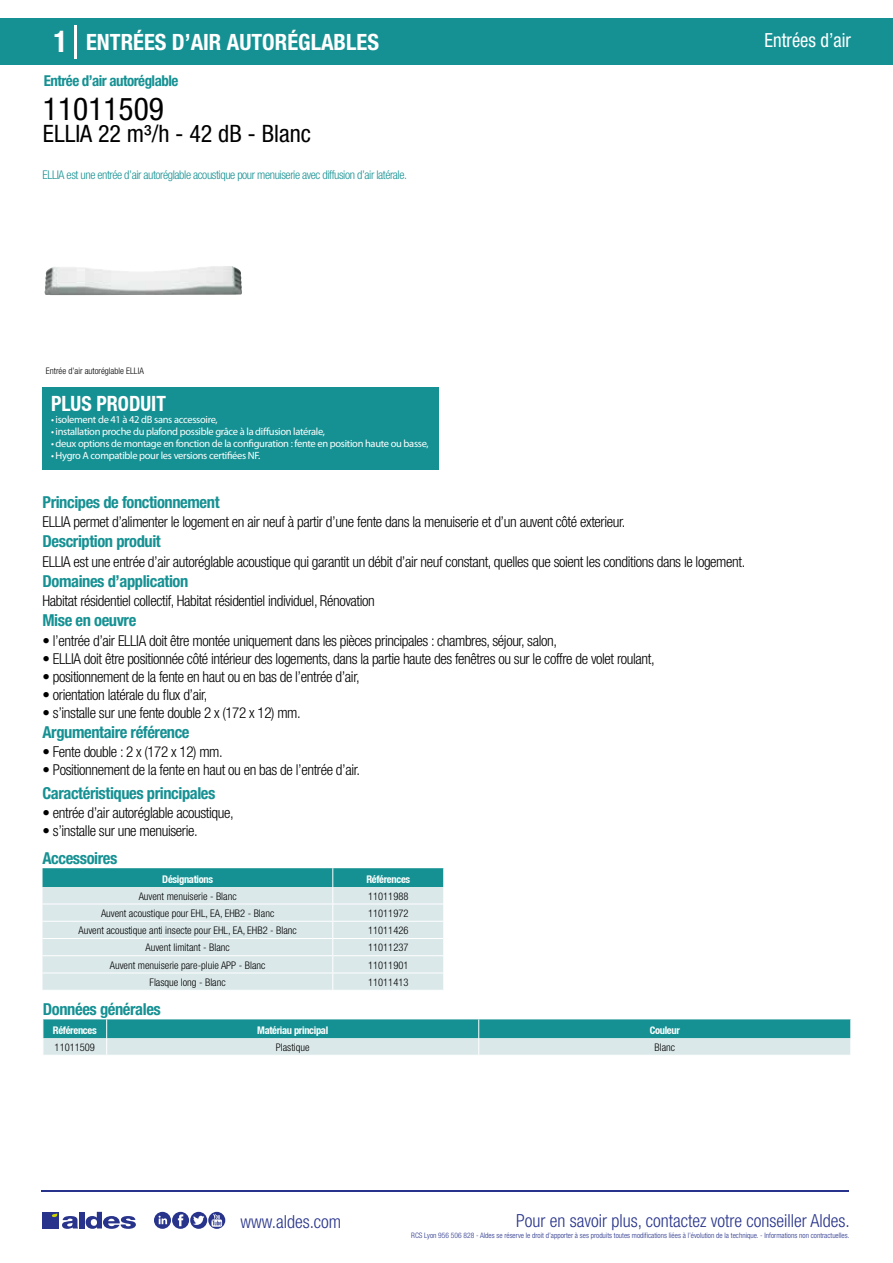
<style>
.page{position:relative;width:893px;height:1263px;background:#fff}
.page>*{position:absolute;margin:0;border:0;box-sizing:border-box;transform-origin:0 0}
.t1{font:condensed 31.5px "Helvetica Neue LT Std";color:#000}
.t2{font:condensed 24px "Helvetica Neue LT Std";color:#000}
.t3{font:700 condensed 22.5px "Helvetica Neue LT Std";color:#fff}
.t4{font:700 condensed 21px "Helvetica Neue";color:#fff;scale:.95 1}
.t5{font:condensed 19.5px "Helvetica Neue LT Std";color:#fff;scale:.95 1}
.t6{font:300 condensed 18px "Helvetica Neue";color:#28348b}
.t7{font:700 condensed 16.5px "Helvetica Neue LT Std";letter-spacing:-.025em;color:#169193}
.t8{font:300 condensed 15px "Helvetica Neue LT Std";letter-spacing:-.025em;color:#000}
.t9{font:700 condensed 15px "Helvetica Neue LT Std";letter-spacing:-.035em;color:#169193}
.t10{font:300 condensed 12px "Helvetica Neue LT Std";letter-spacing:-.035em;color:#169193}
.t11{font:300 condensed 10.5px "Helvetica Neue";color:#000}
.t12{font:10.5px "Myriad Pro";letter-spacing:-.03em;color:#fff}
.t13{font:700 condensed 10.5px "Helvetica Neue";letter-spacing:-.03em;color:#fff}
.t14{font:300 condensed 9px "Helvetica Neue";color:#000}
.t15{font:300 condensed 7.5px "Helvetica Neue";color:#28348b}
.s1{font-size:30px}
</style>
<div class="page">
<div style="left:0;top:18px;width:893px;height:46px;background:#169193"></div>
<div style="left:43px;top:387px;width:396px;height:83px;background:#169193"></div>
<hr style="left:74px;top:25px;width:2px;height:33px;background:#fff">
<svg style="left:44px;top:266px;width:198px;height:29px"></svg>
<svg style="left:43px;top:868px;width:401px;height:122px;background:#bedbdc"></svg>
<svg style="left:43px;top:1019px;width:808px;height:36px;background:#76bbbd"></svg>
<hr style="left:41px;top:1190px;width:808px;height:1px;background:#28348b">
<svg style="left:154px;top:1212px;width:71px;height:17px"></svg>
<div style="left:42px;top:1212px;width:17px;height:16px;background:#28348b"></div>
<div style="left:79px;top:1212px;width:5px;height:16px;background:#28348b"></div>
<svg style="left:86px;top:1212px;width:50px;height:17px"></svg>
<svg style="left:52px;top:1213px;width:26px;height:16px"></svg>
<h3 class="t3" style="left:54px;top:28px;width:327px"><span class="s1">1</span> ENTRÉES D’AIR AUTORÉGLABLES</h3>
<h3 class="t5" style="left:765px;top:29px;width:92px">Entrées d’air</h3>
<p class="t9" style="left:44px;top:71px;width:136px">Entrée d’air autoréglable</p>
<h1 class="t1" style="left:43px;top:91px;width:122px">11011509</h1>
<h2 class="t2" style="left:43px;top:120px;width:270px">ELLIA 22 m³/h - 42 dB - Blanc</h2>
<p class="t10" style="left:43px;top:167px;width:366px">ELLIA est une entrée d’air autoréglable acoustique pour menuiserie avec diffusion d’air latérale.</p>
<p class="t14" style="left:46px;top:365px;width:159px">Entrée d’air autoréglable ELLIA : entraxe 370 mm</p>
<h3 class="t4" style="left:51px;top:391px;width:122px">PLUS PRODUIT</h3>
<p class="t12" style="left:51px;top:413px;width:168px">• isolement de 41 à 42 dB sans accessoire,</p>
<p class="t12" style="left:51px;top:425px;width:276px">• installation proche du plafond possible grâce à la diffusion latérale,</p>
<p class="t12" style="left:51px;top:437px;width:379px">• deux options de montage en fonction de la configuration : fente en position haute ou basse,</p>
<p class="t12" style="left:51px;top:449px;width:211px">• Hygro A compatible pour les versions certifiées NF.</p>
<p class="t7" style="left:43px;top:492px;width:179px">Principes de fonctionnement</p>
<p class="t7" style="left:43px;top:531px;width:120px">Description produit</p>
<p class="t7" style="left:43px;top:571px;width:147px">Domaines d’application</p>
<p class="t7" style="left:43px;top:610px;width:95px">Mise en oeuvre</p>
<p class="t8" style="left:43px;top:513px;width:584px">ELLIA permet d’alimenter le logement en air neuf à partir d’une fente dans la menuiserie et d’un auvent côté exterieur.</p>
<p class="t8" style="left:43px;top:553px;width:704px">ELLIA est une entrée d’air autoréglable acoustique qui garantit un débit d’air neuf constant, quelles que soient les conditions dans le logement.</p>
<p class="t8" style="left:43px;top:592px;width:334px">Habitat résidentiel collectif, Habitat résidentiel individuel, Rénovation</p>
<p class="t8" style="left:43px;top:632px;width:516px">• l’entrée d’air ELLIA doit être montée uniquement dans les pièces principales : chambres, séjour, salon,</p>
<p class="t8" style="left:43px;top:650px;width:614px">• ELLIA doit être positionnée côté intérieur des logements, dans la partie haute des fenêtres ou sur le coffre de volet roulant,</p>
<p class="t8" style="left:43px;top:668px;width:319px">• positionnement de la fente en haut ou en bas de l’entrée d’air,</p>
<p class="t8" style="left:43px;top:686px;width:167px">• orientation latérale du flux d’air,</p>
<p class="t8" style="left:43px;top:704px;width:260px">• s’installe sur une fente double 2 x (172 x 12) mm.</p>
<p class="t7" style="left:43px;top:722px;width:149px">Argumentaire référence</p>
<p class="t8" style="left:43px;top:743px;width:182px">• Fente double : 2 x (172 x 12) mm.</p>
<p class="t8" style="left:43px;top:761px;width:319px">• Positionnement de la fente en haut ou en bas de l’entrée d’air.</p>
<p class="t7" style="left:43px;top:783px;width:174px">Caractéristiques principales</p>
<p class="t8" style="left:43px;top:804px;width:193px">• entrée d’air autoréglable acoustique,</p>
<p class="t8" style="left:43px;top:822px;width:157px">• s’installe sur une menuiserie.</p>
<p class="t7" style="left:43px;top:848px;width:76px">Accessoires</p>
<p class="t13" style="left:162px;top:873px;width:52px">Désignations</p>
<p class="t13" style="left:366px;top:873px;width:45px">Références</p>
<p class="t11" style="left:139px;top:890px;width:99px">Auvent menuiserie - Blanc</p>
<p class="t11" style="left:368px;top:890px;width:42px">11011988</p>
<p class="t11" style="left:101px;top:907px;width:175px">Auvent acoustique pour EHL, EA, EHB2 - Blanc</p>
<p class="t11" style="left:368px;top:907px;width:42px">11011972</p>
<p class="t11" style="left:78px;top:924px;width:220px">Auvent acoustique anti insecte pour EHL, EA, EHB2 - Blanc</p>
<p class="t11" style="left:368px;top:924px;width:42px">11011426</p>
<p class="t11" style="left:145px;top:941px;width:86px">Auvent limitant - Blanc</p>
<p class="t11" style="left:368px;top:941px;width:42px">11011237</p>
<p class="t11" style="left:110px;top:959px;width:157px">Auvent menuiserie pare-pluie APP - Blanc</p>
<p class="t11" style="left:368px;top:959px;width:42px">11011901</p>
<p class="t11" style="left:150px;top:976px;width:78px">Flasque long - Blanc</p>
<p class="t11" style="left:368px;top:976px;width:42px">11011413</p>
<p class="t7" style="left:43px;top:999px;width:119px">Données générales</p>
<p class="t13" style="left:53px;top:1024px;width:45px">Références</p>
<p class="t13" style="left:257px;top:1024px;width:72px">Matériau principal</p>
<p class="t13" style="left:650px;top:1024px;width:32px">Couleur</p>
<p class="t11" style="left:55px;top:1041px;width:42px">11011509</p>
<p class="t11" style="left:276px;top:1041px;width:35px">Plastique</p>
<p class="t11" style="left:654px;top:1041px;width:22px">Blanc</p>
<p class="t6" style="left:240px;top:1211px;width:102px">www.aldes.com</p>
<p class="t6" style="left:516px;top:1211px;width:335px">Pour en savoir plus, contactez votre conseiller Aldes.</p>
<p class="t15" style="left:411px;top:1230px;width:440px">RCS Lyon 956 506 828 - Aldes se réserve le droit d’apporter à ses produits toutes modifications liées à l’évolution de la technique. - Informations non contractuelles.</p>
</div>
